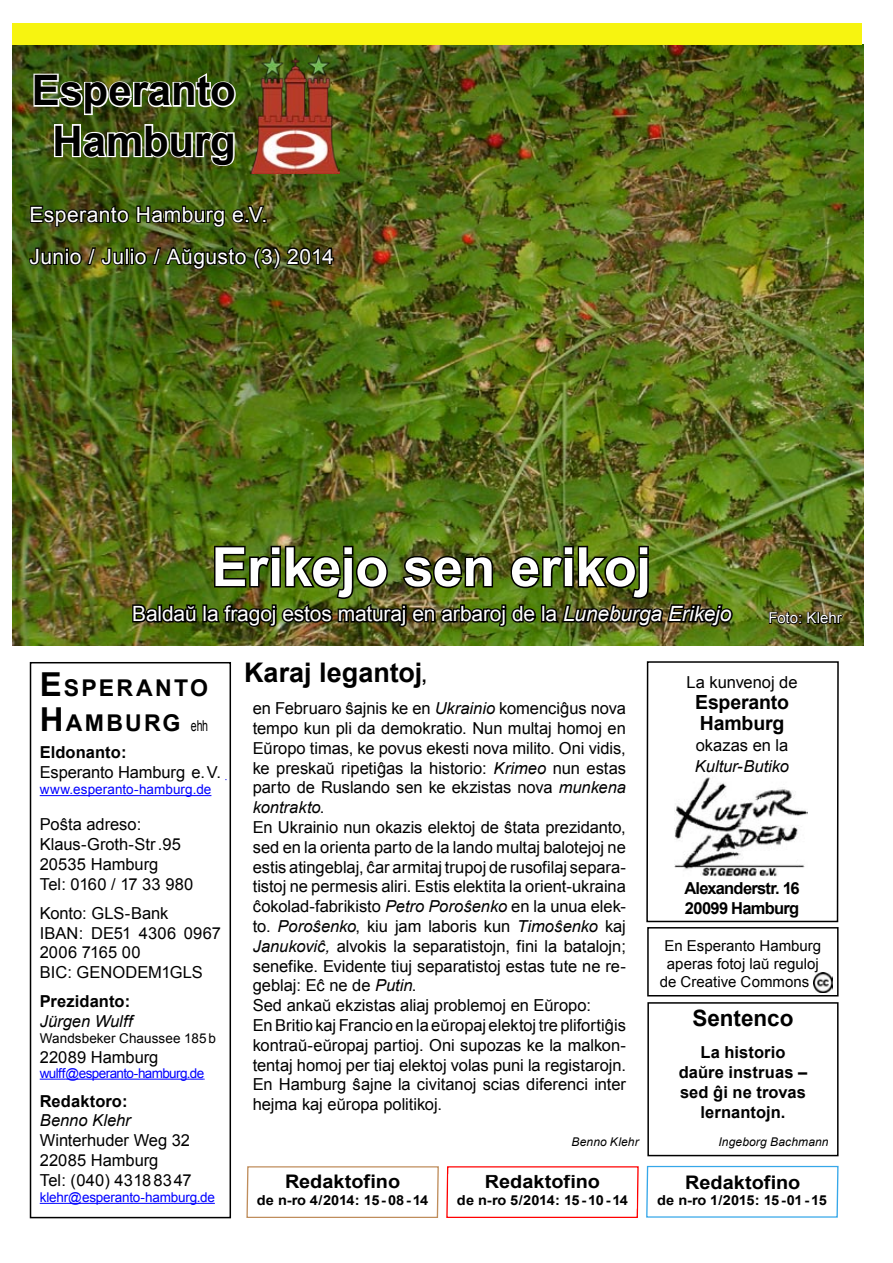
<style>
.page{position:relative;width:893px;height:1263px;background:#fff}
.page>*{position:absolute;margin:0;border:0;box-sizing:border-box;transform-origin:0 0}
.t1{font:700 54px "Arial";letter-spacing:-.01em;color:#fff}
.t2{font:700 42px/50.4px "Arial";letter-spacing:-.005em;color:#000;text-align:center}
.t3{font:700 27px "Arial";color:#000}
.t4{font:700 23.1px/35.1px "Arial";letter-spacing:.095em;color:#000}
.t5{font:700 22.5px "Arial";color:#000}
.t6{font:21px "Arial";color:#fff}
.t7{font:21px/42px "Arial";letter-spacing:.02em;color:#fff}
.t8{font:700 19.5px/21px "Arial";letter-spacing:-.01em;color:#000}
.t9{font:700 18.75px "Arial";color:#000;scale:1.06 1}
.t10{font:16.5px/19.8px "Arial";letter-spacing:-.005em;color:#000}
.t11{font:700 16.5px/19.8px "Arial";letter-spacing:.005em;color:#000;text-align:center}
.t12{font:italic 16.5px "Arial";color:#000}
.t13{font:700 16.5px/19.8px "Arial";letter-spacing:-.045em;color:#000}
.t14{font:15px "Arial";color:#000}
.t15{font:15px "Arial";color:#fff}
.t16{font:700 13.8px "Arial";letter-spacing:-.02em;color:#000;scale:1.06 1}
.t17{font:13.5px "Arial";letter-spacing:-.045em;color:#00f}
.t18{font:13.5px "Arial";letter-spacing:-.015em;color:#00f}
.t19{font:13.5px "Arial";letter-spacing:.005em;color:#00f}
.t20{font:13.5px "Arial";letter-spacing:.005em;color:#000}
.t21{font:italic 12px "Arial";letter-spacing:.01em;color:#000}
.s1{font-style:italic}
.s2{font-size:33px}
.s3{font-weight:400;font-size:15px}
.s4{font-size:18px}
</style>
<div class="page">
<img style="left:13px;top:45px;width:850px;height:601px">
<svg style="left:29px;top:203px;width:238px;height:25px;background:#2b370c"></svg>
<img style="left:28px;top:241px;width:307px;height:30px">
<img style="left:247px;top:54px;width:93px;height:119px">
<img style="left:32px;top:71px;width:205px;height:46px">
<img style="left:52px;top:123px;width:185px;height:45px">
<div style="left:12px;top:23px;width:849px;height:22px;background:#f7f410"></div>
<svg style="left:768px;top:610px;width:76px;height:15px"></svg>
<svg style="left:131px;top:602px;width:67px;height:23px;background:#202907"></svg>
<div style="left:202px;top:604px;width:5px;height:18px;border:3px solid #000"></div>
<img style="left:204px;top:544px;width:531px;height:85px">
<img style="left:813px;top:973px;width:20px;height:20px">
<hr style="left:40px;top:795px;width:171px;height:1px;background:#00f">
<svg style="left:40px;top:1079px;width:25px;height:1px"></svg>
<hr style="left:65px;top:1079px;width:139px;height:1px;background:#00f">
<hr style="left:40px;top:1203px;width:175px;height:1px;background:#00f">
<div style="left:30px;top:662px;width:201px;height:556px;border:2px solid #000"></div>
<svg style="left:646px;top:661px;width:193px;height:262px"></svg>
<img style="left:675px;top:774px;width:132px;height:105px">
<svg style="left:446px;top:1166px;width:193px;height:52px"></svg>
<div style="left:647px;top:1002px;width:191px;height:154px;border:2px solid #000"></div>
<svg style="left:646px;top:1165px;width:193px;height:53px"></svg>
<svg style="left:246px;top:1166px;width:193px;height:52px"></svg>
<div style="left:647px;top:927px;width:192px;height:69px;border:2px solid #000"></div>
<h2 class="t2" style="left:32px;top:67px;width:205px">Esperanto<br>Hamburg</h2>
<p class="t7" style="left:30px;top:194px;width:306px">Esperanto Hamburg e.V.<br>Junio / Julio / Aŭgusto (3) 2014</p>
<h1 class="t1" style="left:212px;top:531px;width:441px">Erikejo sen erikoj</h1>
<p class="t6" style="left:132px;top:600px;width:601px">Baldaŭ la fragoj estos maturaj en arbaroj de la <span class="s1">Luneburga Erikejo</span></p>
<p class="t15" style="left:768px;top:608px;width:75px">Foto: Klehr</p>
<h3 class="t4" style="left:40px;top:671px;width:170px"><span class="s2">E</span>SPERANTO<br><span class="s2">H</span>AMBURG <span class="s3">ehh</span></h3>
<p class="t11" style="left:40px;top:743px;width:88px">Eldonanto:</p>
<p class="t10" style="left:40px;top:762px;width:183px">Esperanto Hamburg e. V.</p>
<p class="t19" style="left:40px;top:781px;width:173px">www.esperanto-hamburg.de</p>
<p class="t10" style="left:40px;top:815px;width:155px">Poŝta adreso:<br>Klaus-Groth-Str .95<br>20535 Hamburg<br>Tel: 0160 / 17 33 980</p>
<p class="t10" style="left:40px;top:903px;width:183px">Konto: GLS-Bank<br>IBAN: DE51 4306 0967<br>2006 7165 00<br>BIC: GENODEM1GLS</p>
<p class="t11" style="left:40px;top:992px;width:92px">Prezidanto:</p>
<p class="t12" style="left:40px;top:1010px;width:94px">Jürgen Wulff</p>
<p class="t20" style="left:40px;top:1029px;width:178px">Wandsbeker Chaussee 185 b</p>
<p class="t10" style="left:40px;top:1047px;width:120px">22089 Hamburg</p>
<p class="t17" style="left:40px;top:1064px;width:166px">wulff@esperanto-hamburg.de</p>
<p class="t11" style="left:40px;top:1091px;width:89px">Redaktoro:</p>
<p class="t12" style="left:40px;top:1110px;width:93px">Benno Klehr</p>
<p class="t10" style="left:40px;top:1130px;width:153px">Winterhuder Weg 32<br>22085 Hamburg<br>Tel: (040) 43 18 83 47</p>
<p class="t18" style="left:40px;top:1188px;width:177px">klehr@esperanto-hamburg.de</p>
<h3 class="t3" style="left:244px;top:654px;width:184px">Karaj legantoj<span class="s4">,</span></h3>
<p class="t10" style="left:253px;top:699px;width:375px">en Februaro ŝajnis ke en <span class="s1">Ukrainio</span> komenciĝus nova tempo kun pli da demokratio. Nun multaj homoj en Eŭropo timas, ke povus ekesti nova milito. Oni vidis, ke preskaŭ ripetiĝas la historio: <span class="s1">Krimeo</span> nun estas parto de Ruslando sen ke ekzistas nova <span class="s1">munkena kontrakto</span>.<br>En Ukrainio nun okazis elektoj de ŝtata prezidanto, sed en la orienta parto de la lando multaj balotejoj ne estis atingeblaj, ĉar armitaj trupoj de rusofilaj separa&shy;tistoj ne permesis aliri. Estis elektita la orient-ukraina ĉokolad-fabrikisto <span class="s1">Petro Poroŝenko</span> en la unua elek&shy;to. <span class="s1">Poroŝenko</span>, kiu jam laboris kun <span class="s1">Timoŝenko</span> kaj <span class="s1">Janukoviĉ,</span> alvokis la separatistojn, fini la batalojn; senefike. Evidente tiuj separatistoj estas tute ne re&shy;geblaj: Eĉ ne de <span class="s1">Putin</span>.<br>Sed ankaŭ ekzistas aliaj problemoj en Eŭropo:<br>En Britio kaj Francio en la eŭropaj elektoj tre plifortiĝis kontraŭ-eŭropaj partioj. Oni supozas ke la malkon&shy;tentaj homoj per tiaj elektoj volas puni la registarojn.<br>En Hamburg ŝajne la civitanoj scias diferenci inter hejma kaj eŭropa politikoj.</p>
<p class="t9" style="left:285px;top:1169px;width:110px">Redaktofino</p>
<p class="t16" style="left:257px;top:1191px;width:163px">de n-ro 4/2014: 15 - 08 - 14</p>
<p class="t21" style="left:571px;top:1134px;width:69px">Benno Klehr</p>
<p class="t9" style="left:485px;top:1169px;width:110px">Redaktofino</p>
<p class="t16" style="left:457px;top:1191px;width:163px">de n-ro 5/2014: 15 - 10 - 14</p>
<p class="t10" style="left:686px;top:673px;width:112px">La kunvenoj de</p>
<p class="t8" style="left:695px;top:692px;width:95px">Esperanto<br>Hamburg</p>
<p class="t10" style="left:696px;top:736px;width:94px">okazas en la</p>
<p class="t12" style="left:695px;top:756px;width:96px">Kultur-Butiko</p>
<p class="t13" style="left:684px;top:879px;width:117px">Alexanderstr. 16<br>20099 Hamburg</p>
<p class="t14" style="left:664px;top:936px;width:158px">En Esperanto Hamburg</p>
<p class="t14" style="left:667px;top:954px;width:153px">aperas fotoj laŭ reguloj</p>
<p class="t14" style="left:660px;top:972px;width:151px">de Creative Commons</p>
<h3 class="t5" style="left:692px;top:1003px;width:103px">Sentenco</h3>
<p class="t11" style="left:679px;top:1043px;width:130px">La historio daŭre instruas – sed ĝi ne trovas lernantojn.</p>
<p class="t21" style="left:718px;top:1134px;width:112px">Ingeborg Bachmann</p>
<p class="t9" style="left:685px;top:1170px;width:110px">Redaktofino</p>
<p class="t16" style="left:657px;top:1191px;width:161px">de n-ro 1/2015: 15 -01 - 15</p>
</div>
